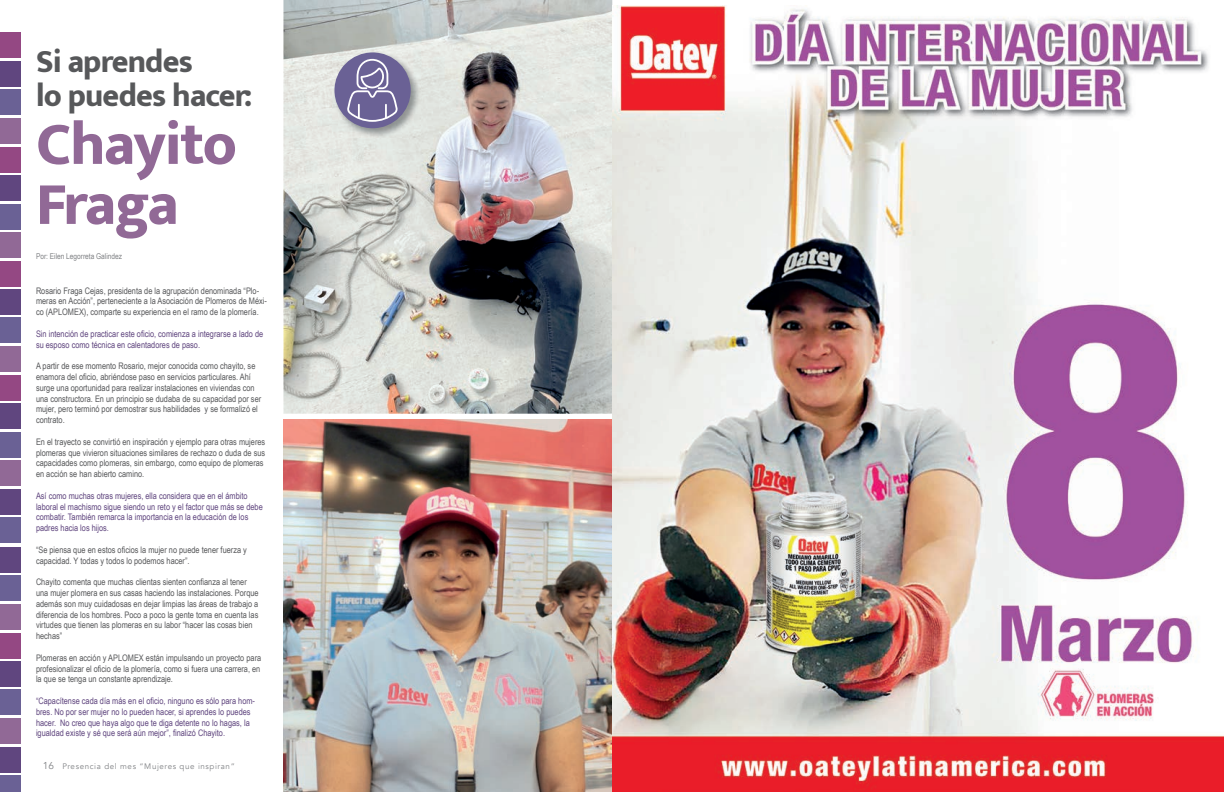
<style>
.page{position:relative;width:1224px;height:792px;background:#fff}
.page>*{position:absolute;margin:0;border:0;box-sizing:border-box;transform-origin:0 0}
.t1{font:800 61px/60px "Mukta Mahee";letter-spacing:-.025em;color:#916996}
.t2{font:800 32px/34px "Mukta Mahee";letter-spacing:-.025em;color:#57585a}
.t3{font:9px/10.8px "Arial Narrow";color:#57585a}
.t4{font:9px/10.8px "Arial Narrow";color:#60467f}
.t5{font:8px "Avenir";letter-spacing:.075em;color:#808285}
.t6{font:8px "Arial Narrow";color:#808285}
.s1{font-size:10px}
</style>
<div class="page">
<img style="left:283px;top:0;width:329px;height:414px">
<div style="left:0;top:33px;width:20px;height:25px;background:#944883"></div>
<div style="left:0;top:261px;width:20px;height:25px;background:#944883"></div>
<div style="left:0;top:147px;width:20px;height:26px;background:#944883"></div>
<div style="left:0;top:375px;width:20px;height:26px;background:#944883"></div>
<div style="left:0;top:633px;width:20px;height:25px;background:#944883"></div>
<div style="left:0;top:61px;width:20px;height:26px;background:#60467f"></div>
<div style="left:0;top:289px;width:20px;height:26px;background:#60467f"></div>
<div style="left:0;top:547px;width:20px;height:25px;background:#60467f"></div>
<div style="left:0;top:175px;width:20px;height:26px;background:#60467f"></div>
<div style="left:0;top:404px;width:20px;height:25px;background:#60467f"></div>
<div style="left:0;top:661px;width:20px;height:26px;background:#60467f"></div>
<div style="left:0;top:489px;width:20px;height:26px;background:#60467f"></div>
<div style="left:0;top:747px;width:20px;height:25px;background:#60467f"></div>
<div style="left:0;top:89px;width:20px;height:26px;background:#6a6195"></div>
<div style="left:0;top:318px;width:20px;height:25px;background:#6a6195"></div>
<div style="left:0;top:575px;width:20px;height:26px;background:#6a6195"></div>
<div style="left:0;top:204px;width:20px;height:25px;background:#6a6195"></div>
<div style="left:0;top:432px;width:20px;height:25px;background:#6a6195"></div>
<div style="left:0;top:690px;width:20px;height:25px;background:#6a6195"></div>
<div style="left:0;top:518px;width:20px;height:25px;background:#6a6195"></div>
<div style="left:0;top:775px;width:20px;height:17px;background:#6a6195"></div>
<div style="left:0;top:118px;width:20px;height:26px;background:#916996"></div>
<div style="left:0;top:346px;width:20px;height:26px;background:#916996"></div>
<div style="left:0;top:604px;width:20px;height:26px;background:#916996"></div>
<div style="left:0;top:233px;width:20px;height:25px;background:#916996"></div>
<div style="left:0;top:461px;width:20px;height:25px;background:#916996"></div>
<div style="left:0;top:718px;width:20px;height:26px;background:#916996"></div>
<img style="left:283px;top:420px;width:329px;height:372px">
<img style="left:333px;top:51px;width:87px;height:87px">
<div style="left:334px;top:52px;width:77px;height:76px;background:#6a6195;border-radius:50%"></div>
<svg style="left:347px;top:59px;width:51px;height:63px"></svg>
<img style="left:612px;top:6px;width:612px;height:786px">
<h2 class="t2" style="left:36px;top:44px;width:218px">Si aprendes<br>lo puedes hacer:</h2>
<h1 class="t1" style="left:36px;top:113px;width:203px">Chayito<br>Fraga</h1>
<p class="t6" style="left:36px;top:250px;width:88px">Por: Eilen Legorreta Galindez</p>
<p class="t3" style="left:36px;top:285px;width:232px">Rosario Fraga Cejas, presidenta de la agrupación denominada “Plo&shy;meras en Acción”, perteneciente a la Asociación de Plomeros de Méxi&shy;co (APLOMEX), comparte su experiencia en el ramo de la plomería.</p>
<p class="t4" style="left:36px;top:328px;width:229px">Sin intención de practicar este oficio, comienza a integrarse a lado de su esposo como técnica en calentadores de paso.</p>
<p class="t3" style="left:36px;top:360px;width:227px">A partir de ese momento Rosario, mejor conocida como chayito, se enamora del oficio, abriéndose paso en servicios particulares. Ahí surge una oportunidad para realizar instalaciones en viviendas con una constructora. En un principio se dudaba de su capacidad por ser mujer, pero terminó por demostrar sus habilidades y se formalizó el contrato.</p>
<p class="t3" style="left:36px;top:436px;width:231px">En el trayecto se convirtió en inspiración y ejemplo para otras mujeres plomeras que vivieron situaciones similares de rechazo o duda de sus capacidades como plomeras, sin embargo, como equipo de plomeras en acción se han abierto camino.</p>
<p class="t4" style="left:36px;top:490px;width:228px">Así como muchas otras mujeres, ella considera que en el ámbito laboral el machismo sigue siendo un reto y el factor que más se debe combatir. También remarca la importancia en la educación de los padres hacia los hijos.</p>
<p class="t3" style="left:36px;top:544px;width:212px">“Se piensa que en estos oficios la mujer no puede tener fuerza y capacidad. Y todas y todos lo podemos hacer”.</p>
<p class="t3" style="left:36px;top:576px;width:224px">Chayito comenta que muchas clientas sienten confianza al tener una mujer plomera en sus casas haciendo las instalaciones. Porque además son muy cuidadosas en dejar limpias las áreas de trabajo a diferencia de los hombres. Poco a poco la gente toma en cuenta las virtudes que tienen las plomeras en su labor “hacer las cosas bien hechas”</p>
<p class="t3" style="left:36px;top:652px;width:227px;text-align:justify">Plomeras en acción y APLOMEX están impulsando un proyecto para profesionalizar el oficio de la plomería, como si fuera una carrera, en la que se tenga un constante aprendizaje.</p>
<p class="t4" style="left:36px;top:695px;width:221px">“Capacítense cada día más en el oficio, ninguno es sólo para hom&shy;bres. No por ser mujer no lo pueden hacer, si aprendes lo puedes hacer. No creo que haya algo que te diga detente no lo hagas, la igualdad existe y sé que será aún mejor”, finalizó Chayito.</p>
<p class="t5" style="left:43px;top:761px;width:193px"><span class="s1">16</span> Presencia del mes “Mujeres que inspiran”</p>
</div>
